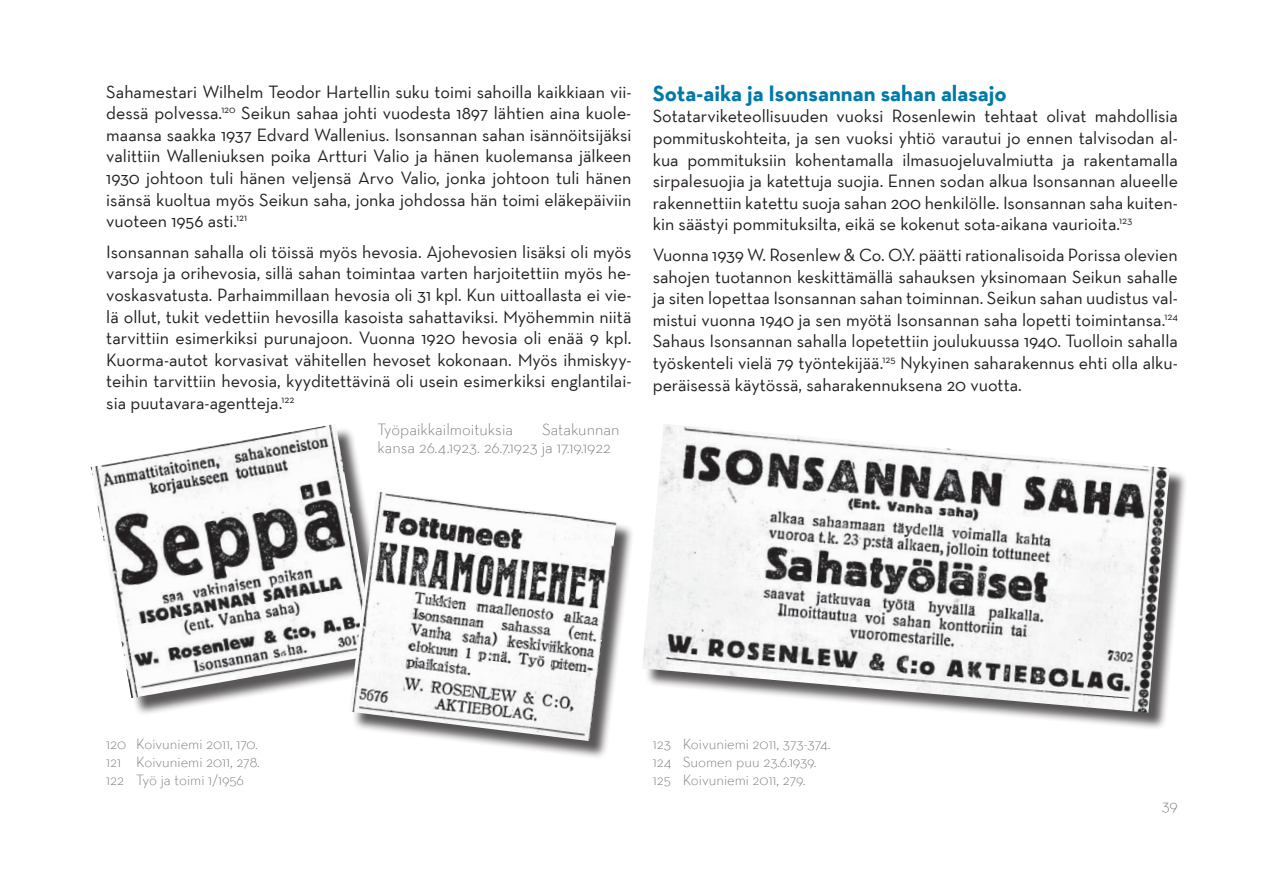
<style>
.page{position:relative;width:1263px;height:893px;background:#fff}
.page>*{position:absolute;margin:0;border:0;box-sizing:border-box;transform-origin:0 0}
.t1{font:700 22.5px "Neutra Text";color:#007aa9}
.t2{font:18px/21.6px "Neutra Text";color:#231f20;text-align:justify}
.t3{font:300 16.5px/18px "Neutra Text";color:#727477}
.t4{font:300 15px/18px "Neutra Text";color:#727477}
</style>
<div class="page">
<div style="left:93px;top:427px;width:301px;height:289px;background:#231f20;opacity:.75"></div>
<img style="left:91px;top:424px;width:285px;height:274px">
<div style="left:352px;top:494px;width:283px;height:265px;background:#231f20;opacity:.75"></div>
<img style="left:349px;top:491px;width:267px;height:250px">
<div style="left:645px;top:427px;width:543px;height:304px;background:#231f20;opacity:.75"></div>
<img style="left:642px;top:424px;width:528px;height:289px">
<p class="t2" style="left:106px;top:80px;width:527px">Sahamestari Wilhelm Teodor Hartellin suku toimi sahoilla kaikkiaan vii&shy;dessä polvessa.<sup>120</sup> Seikun sahaa johti vuodesta 1897 lähtien aina kuole&shy;maansa saakka 1937 Edvard Wallenius. Isonsannan sahan isännöitsijäksi valittiin Walleniuksen poika Artturi Valio ja hänen kuolemansa jälkeen 1930 johtoon tuli hänen veljensä Arvo Valio, jonka johtoon tuli hänen isänsä kuoltua myös Seikun saha, jonka johdossa hän toimi eläkepäiviin vuoteen 1956 asti.<sup>121</sup></p>
<p class="t2" style="left:106px;top:241px;width:527px">Isonsannan sahalla oli töissä myös hevosia. Ajohevosien lisäksi oli myös varsoja ja orihevosia, sillä sahan toimintaa varten harjoitettiin myös he&shy;voskasvatusta. Parhaimmillaan hevosia oli 31 kpl. Kun uittoallasta ei vie&shy;lä ollut, tukit vedettiin hevosilla kasoista sahattaviksi. Myöhemmin niitä tarvittiin esimerkiksi purunajoon. Vuonna 1920 hevosia oli enää 9 kpl.<br>Kuorma-autot korvasivat vähitellen hevoset kokonaan. Myös ihmiskyy&shy;teihin tarvittiin hevosia, kyyditettävinä oli usein esimerkiksi englantilai&shy;sia puutavara-agentteja.<sup>122</sup></p>
<p class="t3" style="left:377px;top:420px;width:137px">Työpaikkailmoituksia</p>
<p class="t3" style="left:377px;top:420px;width:244px;text-indent:165px">Satakunnan kansa 26.4.1923. 26.7.1923 ja 17.19.1922</p>
<p class="t1" style="left:653px;top:79px;width:356px">Sota-aika ja Isonsannan sahan alasajo</p>
<p class="t2" style="left:653px;top:105px;width:527px">Sotatarviketeollisuuden vuoksi Rosenlewin tehtaat olivat mahdollisia pommituskohteita, ja sen vuoksi yhtiö varautui jo ennen talvisodan al&shy;kua pommituksiin kohentamalla ilmasuojeluvalmiutta ja rakentamalla sirpalesuojia ja katettuja suojia. Ennen sodan alkua Isonsannan alueelle rakennettiin katettu suoja sahan 200 henkilölle. Isonsannan saha kuiten&shy;kin säästyi pommituksilta, eikä se kokenut sota-aikana vaurioita.<sup>123</sup></p>
<p class="t2" style="left:653px;top:244px;width:527px">Vuonna 1939 W. Rosenlew &amp; Co. O.Y. päätti rationalisoida Porissa olevien sahojen tuotannon keskittämällä sahauksen yksinomaan Seikun sahalle ja siten lopettaa Isonsannan sahan toiminnan. Seikun sahan uudistus val&shy;mistui vuonna 1940 ja sen myötä Isonsannan saha lopetti toimintansa.<sup>124<br></sup>Sahaus Isonsannan sahalla lopetettiin joulukuussa 1940. Tuolloin sahalla työskenteli vielä 79 työntekijää.<sup>125</sup> Nykyinen saharakennus ehti olla alku&shy;peräisessä käytössä, saharakennuksena 20 vuotta.</p>
<p class="t4" style="left:106px;top:735px;width:155px">120 Koivuniemi 2011, 170.<br>121 Koivuniemi 2011, 278.<br>122 Työ ja toimi 1/1956</p>
<p class="t4" style="left:653px;top:735px;width:179px">123 Koivuniemi 2011, 373-374.<br>124 Suomen puu 23.6.1939.<br>125 Koivuniemi 2011, 279.</p>
<p class="t3" style="left:1162px;top:796px;width:17px">39</p>
</div>
